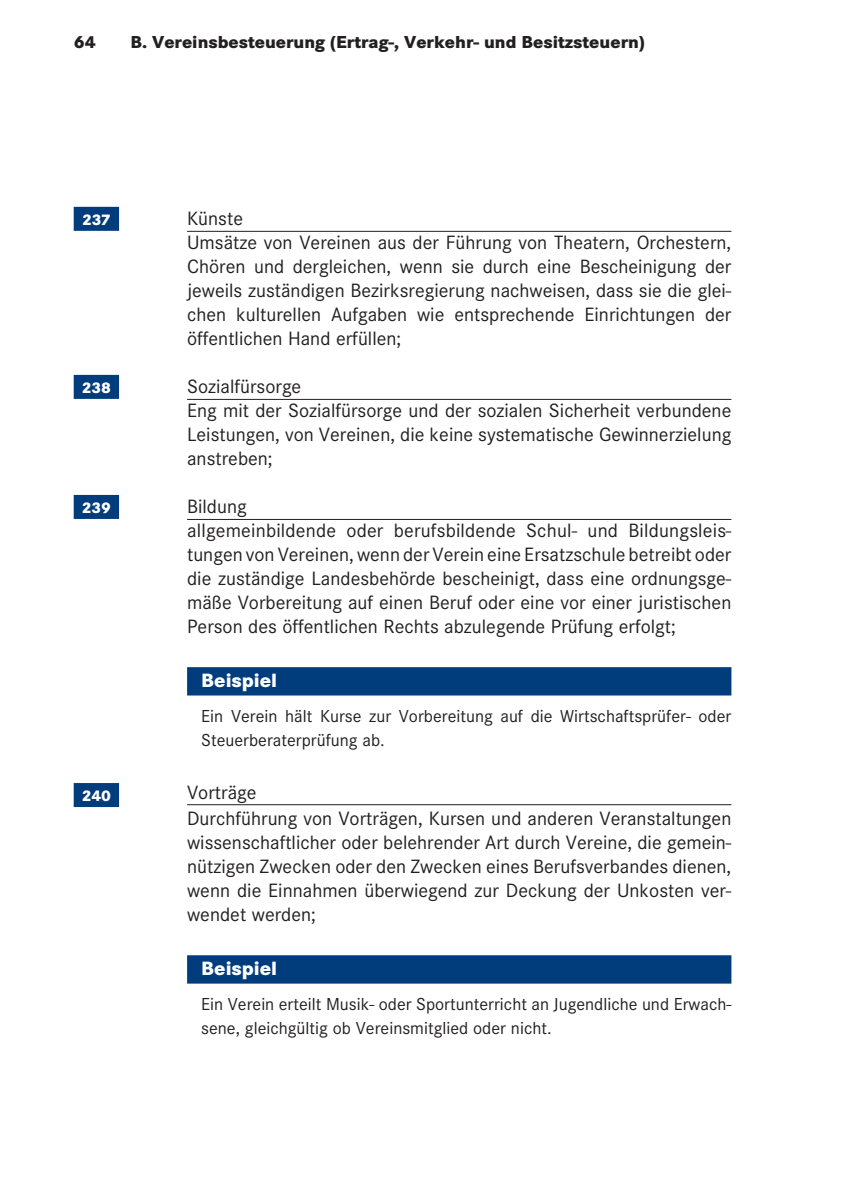
<style>
.page{position:relative;width:842px;height:1191px;background:#fff}
.page>*{position:absolute;margin:0;border:0;box-sizing:border-box;transform-origin:0 0}
.Fliesstext1{font:20px/24px "Corporate S";color:#231f20;text-align:justify}
.UeberschrTyp4{font:20px "Corporate S";color:#231f20}
.Beispiel___Balken{font:800 20px "Corporate S";color:#fff}
.BeispielTextNormal{font:18px/24px "Corporate S";color:#231f20}
.Kopfzeile_Gerade{font:800 18px "Corporate S";color:#231f20}
.Randnummer_hinterleg{font:800 16px "Corporate S";color:#fff}
</style>
<div class="page">
<hr style="left:187px;top:231px;width:544px;height:1px;background:#231f20">
<hr style="left:187px;top:399px;width:544px;height:1px;background:#231f20">
<hr style="left:187px;top:519px;width:544px;height:1px;background:#231f20">
<div style="left:187px;top:667px;width:544px;height:28px;background:#013d7d"></div>
<hr style="left:187px;top:804px;width:544px;height:1px;background:#231f20">
<div style="left:187px;top:955px;width:544px;height:28px;background:#013d7d"></div>
<div style="left:74px;top:207px;width:45px;height:24px;background:#013d7d"></div>
<div style="left:74px;top:375px;width:45px;height:24px;background:#013d7d"></div>
<div style="left:74px;top:495px;width:45px;height:24px;background:#013d7d"></div>
<div style="left:74px;top:783px;width:45px;height:24px;background:#013d7d"></div>
<p class="Kopfzeile_Gerade" style="left:74px;top:31px;width:24px">64</p>
<p class="Kopfzeile_Gerade" style="left:130px;top:31px;width:516px">B. Vereinsbesteuerung (Ertrag-, Verkehr- und Besitzsteuern)</p>
<p class="Randnummer_hinterleg" style="left:82px;top:210px;width:30px">237</p>
<p class="Randnummer_hinterleg" style="left:82px;top:378px;width:31px">238</p>
<p class="Randnummer_hinterleg" style="left:82px;top:498px;width:31px">239</p>
<p class="Randnummer_hinterleg" style="left:82px;top:786px;width:31px">240</p>
<p class="UeberschrTyp4" style="left:187px;top:207px;width:57px">Künste</p>
<p class="Fliesstext1" style="left:187px;top:231px;width:546px">Umsätze von Vereinen aus der Führung von Theatern, Orchestern, Chören und dergleichen, wenn sie durch eine Bescheinigung der jeweils zuständigen Bezirksregierung nachweisen, dass sie die glei&shy;chen kulturellen Aufgaben wie entsprechende Einrichtungen der öffentlichen Hand erfüllen;</p>
<p class="UeberschrTyp4" style="left:187px;top:375px;width:116px">Sozialfürsorge</p>
<p class="Fliesstext1" style="left:187px;top:399px;width:546px">Eng mit der Sozialfürsorge und der sozialen Sicherheit verbundene Leistungen, von Vereinen, die keine systematische Gewinnerzielung anstreben;</p>
<p class="UeberschrTyp4" style="left:187px;top:495px;width:61px">Bildung</p>
<p class="Fliesstext1" style="left:187px;top:519px;width:546px">allgemeinbildende oder berufsbildende Schul- und Bildungsleis&shy;tungen von Vereinen, wenn der Verein eine Ersatzschule betreibt oder die zuständige Landesbehörde bescheinigt, dass eine ordnungsge&shy;mäße Vorbereitung auf einen Beruf oder eine vor einer juristischen Person des öffentlichen Rechts abzulegende Prüfung erfolgt;</p>
<p class="Beispiel___Balken" style="left:201px;top:669px;width:77px">Beispiel</p>
<p class="BeispielTextNormal" style="left:201px;top:704px;width:532px">Ein Verein hält Kurse zur Vorbereitung auf die Wirtschaftsprüfer- oder<br>Steuerberaterprüfung ab.</p>
<p class="UeberschrTyp4" style="left:187px;top:780px;width:71px">Vorträge</p>
<p class="Fliesstext1" style="left:187px;top:807px;width:546px">Durchführung von Vorträgen, Kursen und anderen Veranstaltungen wissenschaftlicher oder belehrender Art durch Vereine, die gemein&shy;nützigen Zwecken oder den Zwecken eines Berufsverbandes dienen, wenn die Einnahmen überwiegend zur Deckung der Unkosten ver&shy;wendet werden;</p>
<p class="Beispiel___Balken" style="left:201px;top:957px;width:77px">Beispiel</p>
<p class="BeispielTextNormal" style="left:201px;top:992px;width:532px">Ein Verein erteilt Musik- oder Sportunterricht an Jugendliche und Erwach&shy;sene, gleichgültig ob Vereinsmitglied oder nicht.</p>
</div>
